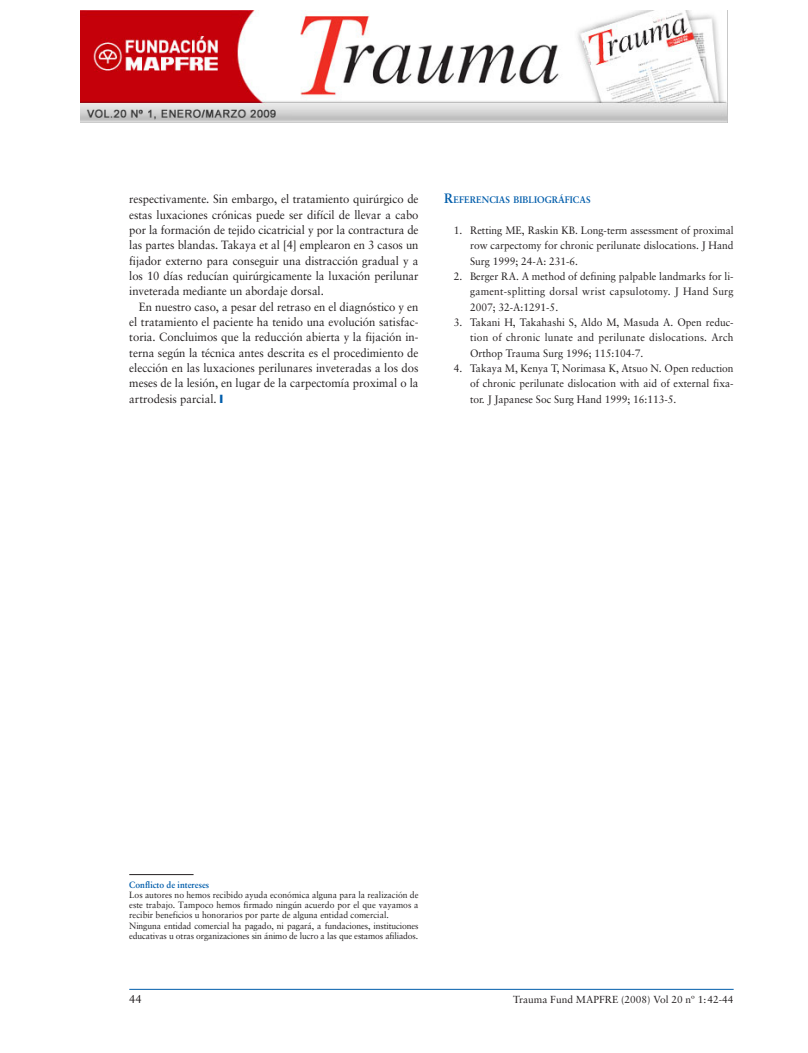
<style>
.page{position:relative;width:808px;height:1053px;background:#fff}
.page>*{position:absolute;margin:0;border:0;box-sizing:border-box;transform-origin:0 0}
.t1{font:11.88px/15.2px "Sabon";letter-spacing:-.005em;color:#231f20;text-align:justify;scale:.95 1}
.t2{font:11.38px "Sabon";color:#231f20}
.t3{font:10.75px/15.2px "Sabon";color:#231f20;text-align:justify;scale:.95 1}
.t4{font:10.25px "Sabon";color:#231f20}
.t5{font:700 9.5px "Sabon";color:#015dab;scale:.95 1}
.t6{font:9.12px/10.2px "Sabon";color:#231f20;scale:.95 1}
.t7{font:700 9.12px "Sabon";color:#015dab;scale:.95 1}
.s1{color:#015dab}
.s2{font-size:13.62px}
.s3{font-size:9.62px}
</style>
<div class="page">
<hr style="left:129px;top:988px;width:605px;height:1px;background:#015dab">
<hr style="left:129px;top:874px;width:65px;height:1px;background:#231f20">
<img style="left:81px;top:10px;width:646px;height:112px">
<p class="t1" style="left:129px;top:193px;width:306px">respectivamente. Sin embargo, el tratamiento quirúrgico de estas luxaciones crónicas puede ser difícil de llevar a cabo por la formación de tejido cicatricial y por la contractura de las partes blandas. Takaya et al [4] emplearon en 3 casos un fijador externo para conseguir una distracción gradual y a los 10 días reducían quirúrgicamente la luxación perilunar inveterada mediante un abordaje dorsal.</p>
<p class="t1" style="left:129px;top:300px;width:306px;text-indent:10px">En nuestro caso, a pesar del retraso en el diagnóstico y en el tratamiento el paciente ha tenido una evolución satisfac&shy;toria. Concluimos que la reducción abierta y la fijación in&shy;terna según la técnica antes descrita es el procedimiento de elección en las luxaciones perilunares inveteradas a los dos meses de la lesión, en lugar de la carpectomía proximal o la artrodesis parcial. <span class="s1">❙</span></p>
<p class="t5" style="left:444px;top:196px;width:155px"><span class="s2">R</span>EFERENCIAS BIBLIOGR<span class="s3">Á</span>FICAS</p>
<p class="t3" style="left:470px;top:223px;width:279px;text-indent:-16px">1. Retting ME, Raskin KB. Long-term assessment of proximal row carpectomy for chronic perilunate dislocations. J Hand Surg 1999; 24-A: 231-6.</p>
<p class="t3" style="left:470px;top:269px;width:279px;text-indent:-16px">2. Berger RA. A method of defining palpable landmarks for li&shy;gament-splitting dorsal wrist capsulotomy. J Hand Surg 2007; 32-A:1291-5.</p>
<p class="t3" style="left:470px;top:315px;width:279px;text-indent:-16px">3. Takani H, Takahashi S, Aldo M, Masuda A. Open reduc&shy;tion of chronic lunate and perilunate dislocations. Arch Orthop Trauma Surg 1996; 115:104-7.</p>
<p class="t3" style="left:470px;top:361px;width:279px;text-indent:-16px">4. Takaya M, Kenya T, Norimasa K, Atsuo N. Open reduction of chronic perilunate dislocation with aid of external fixa&shy;tor. J Japanese Soc Surg Hand 1999; 16:113-5.</p>
<p class="t7" style="left:129px;top:880px;width:86px">Conflicto de intereses</p>
<p class="t6" style="left:129px;top:890px;width:306px">Los autores no hemos recibido ayuda económica alguna para la realización de este trabajo. Tampoco hemos firmado ningún acuerdo por el que vayamos a recibir beneficios u honorarios por parte de alguna entidad comercial.<br>Ninguna entidad comercial ha pagado, ni pagará, a fundaciones, instituciones educativas u otras organizaciones sin ánimo de lucro a las que estamos afiliados.</p>
<p class="t2" style="left:129px;top:994px;width:14px">44</p>
<p class="t4" style="left:513px;top:995px;width:222px">Trauma Fund MAPFRE (2008) Vol 20 nº 1:42-44</p>
</div>
